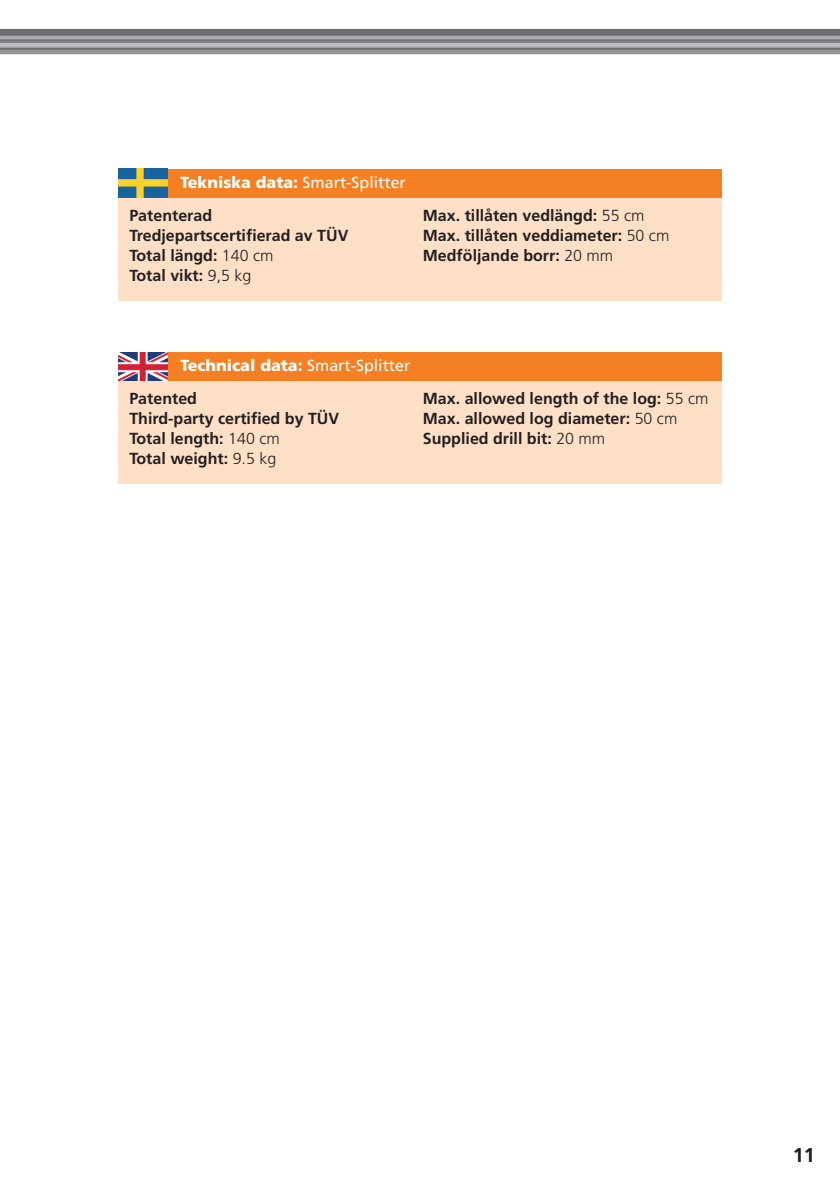
<style>
.page{position:relative;width:840px;height:1191px;background:#fff}
.page>*{position:absolute;margin:0;border:0;box-sizing:border-box;transform-origin:0 0}
.t1{font:700 20px "Frutiger LT Std";color:#231f20}
.t2{font:700 16px/20px "Frutiger LT Std";color:#231f20}
.t3{font:900 16px "Frutiger LT Std";color:#fff}
.t4{font:16px "Frutiger LT Std";color:#fff}
.s1{font-weight:900}
.s2{font-weight:300}
.s3{font-weight:400}
</style>
<div class="page">
<div style="left:0;top:29px;width:839px;height:7px;background:#6c6d70"></div>
<svg style="left:0;top:36px;width:839px;height:4px;background:#9fa0a4"></svg>
<hr style="left:0;top:40px;width:839px;height:1px;background:#57585a">
<hr style="left:0;top:41px;width:839px;height:2px;background:#808285">
<div style="left:0;top:43px;width:839px;height:5px;background:#bcbdc0"></div>
<div style="left:0;top:49px;width:839px;height:5px;background:#939598"></div>
<hr style="left:0;top:47px;width:839px;height:3px;background:#6c6d70">
<div style="left:118px;top:197px;width:603px;height:103px;background:#fee0c7"></div>
<div style="left:118px;top:169px;width:603px;height:28px;background:#f57f23"></div>
<img style="left:118px;top:169px;width:49px;height:28px">
<div style="left:118px;top:381px;width:603px;height:103px;background:#fee0c7"></div>
<div style="left:118px;top:352px;width:603px;height:29px;background:#f57f23"></div>
<img style="left:118px;top:352px;width:49px;height:29px">
<p class="t4" style="left:180px;top:173px;width:227px"><span class="s1">Tekniska data:</span> Smart-Splitter</p>
<p class="t2" style="left:129px;top:205px;width:220px">Patenterad<br>Tredjepartscertifierad av TÜV<br>Total längd: <span class="s2">140 cm<br></span>Total vikt: <span class="s2">9,5 kg</span></p>
<p class="t2" style="left:422px;top:205px;width:248px">Max. tillåten vedlängd: <span class="s2">55 cm<br></span>Max. tillåten veddiameter: <span class="s2">50 cm<br></span>Medföljande borr: <span class="s2">20 mm</span></p>
<p class="t3" style="left:180px;top:356px;width:231px">Technical data: <span class="s3">Smart-Splitter</span></p>
<p class="t2" style="left:129px;top:389px;width:211px">Patented<br>Third-party certified by TÜV<br>Total length: <span class="s2">140 cm<br></span>Total weight: <span class="s2">9.5 kg</span></p>
<p class="t2" style="left:422px;top:389px;width:287px">Max. allowed length of the log: <span class="s2">55 cm<br></span>Max. allowed log diameter: <span class="s2">50 cm<br></span>Supplied drill bit: <span class="s2">20 mm</span></p>
<p class="t1" style="left:792px;top:1143px;width:24px">11</p>
</div>
